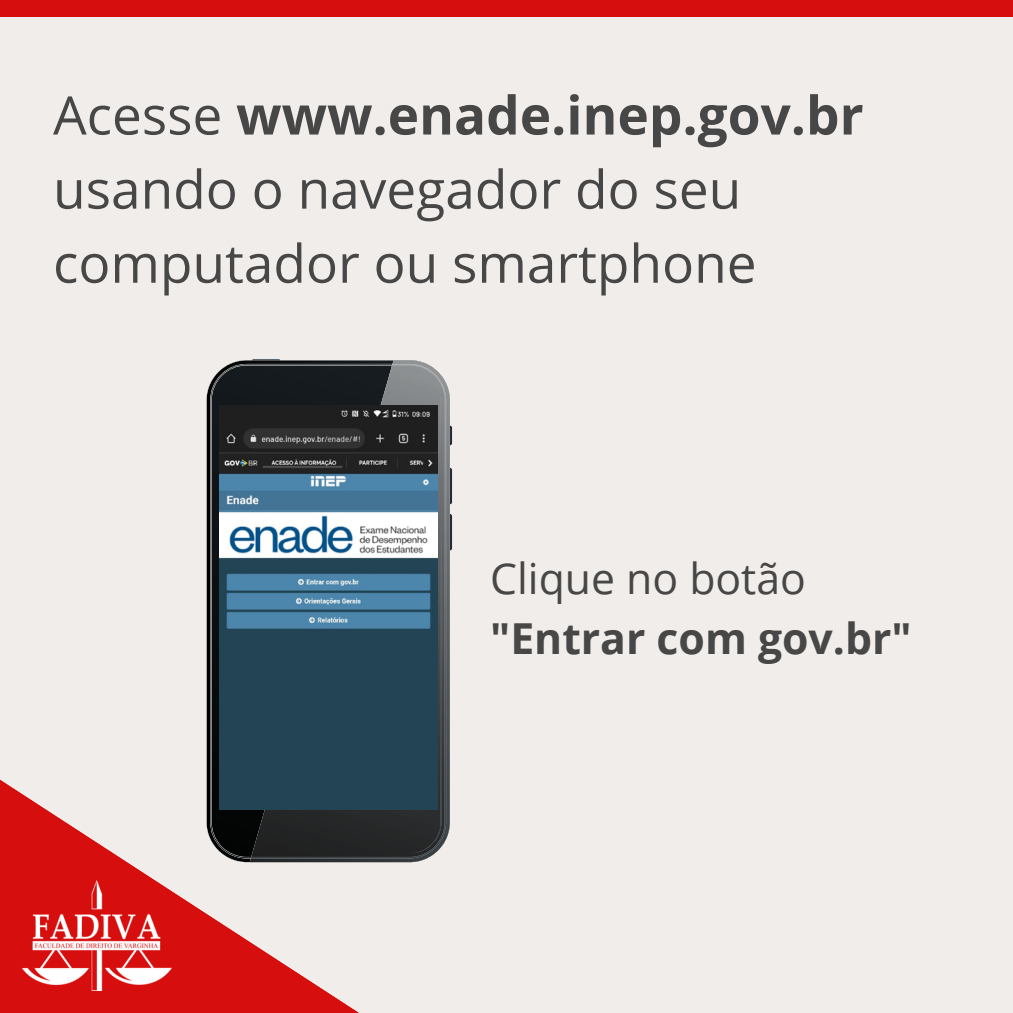
<style>
.page{position:relative;width:1013px;height:1013px;background:#fff}
.page>*{position:absolute;margin:0;border:0;box-sizing:border-box;transform-origin:0 0}
.t1{font:53.12px/74px "Open Sans";color:#474747}
.t2{font:700 42.75px "Open Sans";color:#474747}
.t3{font:42.75px "Open Sans";color:#474747}
.s1{font-weight:700}
</style>
<div class="page">
<div style="left:0;top:0;width:1012px;height:1012px;background:#f1edea"></div>
<svg style="left:450px;top:425px;width:2px;height:20px"></svg>
<svg style="left:450px;top:468px;width:2px;height:36px"></svg>
<svg style="left:450px;top:514px;width:2px;height:21px"></svg>
<svg style="left:252px;top:359px;width:28px;height:1px"></svg>
<svg style="left:212px;top:365px;width:38px;height:170px;background:#1f2326"></svg>
<img style="left:251px;top:365px;width:194px;height:170px">
<img style="left:410px;top:378px;width:32px;height:157px">
<img style="left:219px;top:405px;width:219px;height:130px">
<div style="left:0;top:0;width:1012px;height:17px;background:#d60e0e"></div>
<svg style="left:0;top:535px;width:453px;height:477px"></svg>
<img style="left:22px;top:880px;width:149px;height:110px">
<p class="t1" style="left:53px;top:77px;width:812px">Acesse <span class="s1">www.enade.inep.gov.br </span>usando o navegador do seu computador ou smartphone</p>
<p class="t3" style="left:490px;top:548px;width:317px">Clique no botão</p>
<p class="t2" style="left:490px;top:608px;width:423px">"Entrar com gov.br"</p>
</div>
